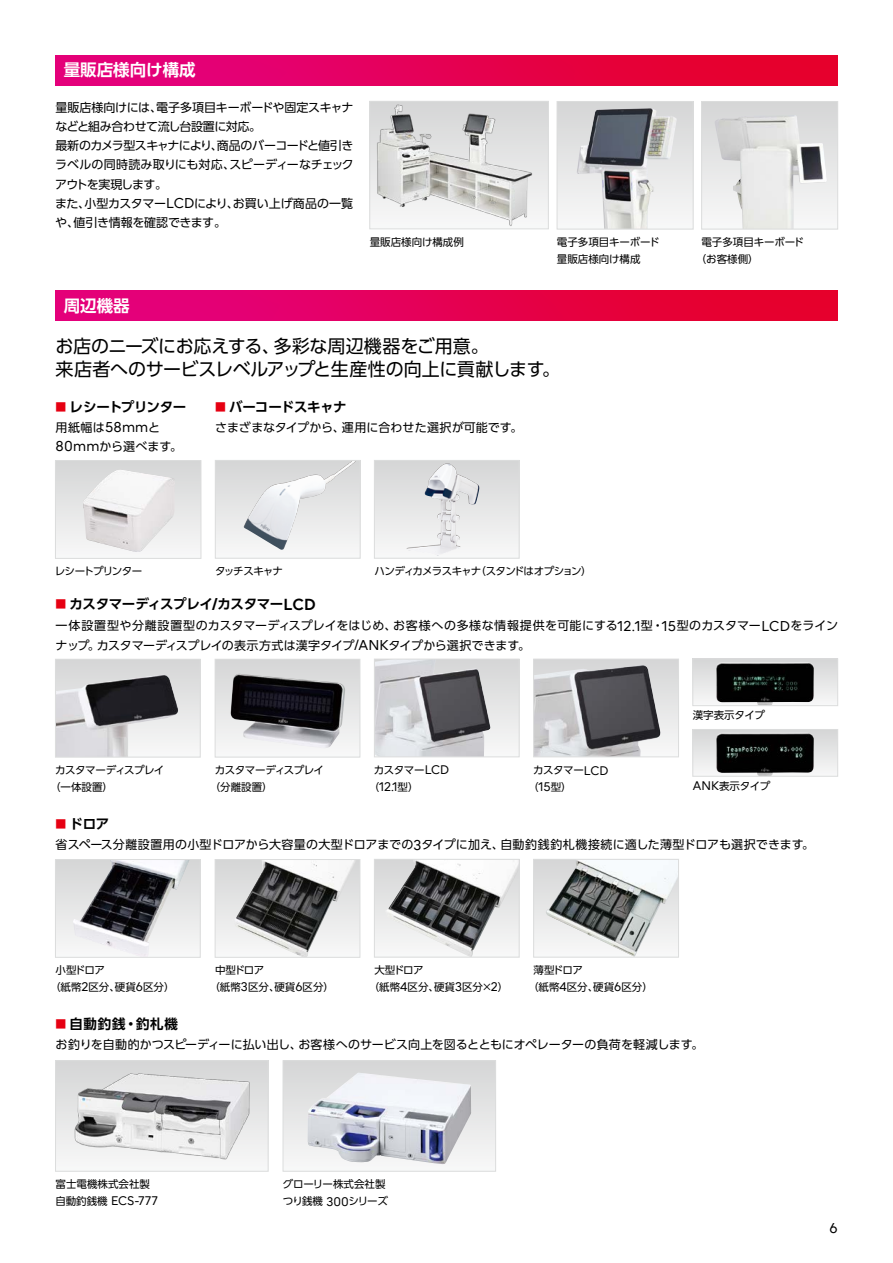
<style>
.page{position:relative;width:893px;height:1263px;background:#fff}
.page>*{position:absolute;margin:0;border:0;box-sizing:border-box;transform-origin:0 0}
.t1{font:18.15px/23.4px "UD Shin Go Pro";letter-spacing:-.015em;color:#000}
.t2{font:700 16.5px "UD Shin Go Pro De";color:#fff}
.t3{font:14.1px "Fujitsu Infinity Pro";color:#000}
.t4{font:700 13.5px "UD Shin Go Pro De";letter-spacing:-.025em;color:#000}
.t5{font:12.45px "Fujitsu Infinity Pro";letter-spacing:.01em;color:#000}
.t6{font:12px/19.2px "UD Shin Go Pro";letter-spacing:-.01em;color:#000}
.t7{font:12px/19.2px "UD Shin Go Pro";letter-spacing:.01em;color:#000}
.t8{font:12px/19.2px "UD Shin Go Pro";letter-spacing:.015em;color:#000}
.t9{font:10.5px/16.8px "UD Shin Go Pro";color:#000}
.t10{font:10.5px/16.8px "UD Shin Go Pro";letter-spacing:-.025em;color:#000}
.t11{font:10.5px/16.8px "UD Shin Go Pro";letter-spacing:-.005em;color:#000}
.t12{font:10.5px "UD Shin Go Pro";letter-spacing:-.08em;color:#000}
.t13{font:10.5px "UD Shin Go Pro";letter-spacing:-.1em;color:#000}
.s1{font-family:"Fujitsu Infinity Pro";font-size:14.1px}
.s2{font-size:10.8px;color:#e60012}
.s3{font-family:"Fujitsu Infinity Pro";font-size:15.9px}
.s4{font-family:"Fujitsu Infinity Pro";font-size:12.45px}
.s5{font-family:"UD Shin Go Pro";font-size:10.5px}
</style>
<div class="page">
<div style="left:55px;top:290px;width:783px;height:30px;background:linear-gradient(to right,#e40084,#e60023)"></div>
<img style="left:371px;top:103px;width:176px;height:124px">
<div style="left:369px;top:101px;width:180px;height:128px;border:1px solid #dcdddd"></div>
<div style="left:557px;top:101px;width:136px;height:128px;background:linear-gradient(to bottom,#d4d5d5,#f8f8f8)"></div>
<img style="left:577px;top:108px;width:100px;height:119px">
<div style="left:557px;top:101px;width:136px;height:128px;border:1px solid #dcdddd"></div>
<div style="left:702px;top:101px;width:136px;height:128px;background:linear-gradient(to bottom,#d4d5d5,#f8f8f8)"></div>
<img style="left:714px;top:115px;width:113px;height:112px">
<div style="left:701px;top:101px;width:137px;height:128px;border:1px solid #dcdddd"></div>
<div style="left:55px;top:461px;width:146px;height:97px;background:linear-gradient(to bottom,#d5d5d6,#f8f8f8)"></div>
<img style="left:83px;top:470px;width:92px;height:83px">
<div style="left:55px;top:460px;width:146px;height:99px;border:1px solid #dcdddd"></div>
<div style="left:693px;top:659px;width:145px;height:47px;background:linear-gradient(to bottom,#d5d5d6,#f8f8f8)"></div>
<img style="left:715px;top:662px;width:99px;height:42px">
<div style="left:692px;top:658px;width:146px;height:48px;border:1px solid #dcdddd"></div>
<div style="left:693px;top:729px;width:145px;height:47px;background:linear-gradient(to bottom,#d4d5d5,#f8f8f8)"></div>
<img style="left:715px;top:732px;width:99px;height:43px">
<div style="left:692px;top:729px;width:146px;height:48px;border:1px solid #dcdddd"></div>
<div style="left:215px;top:859px;width:145px;height:98px;background:linear-gradient(to bottom,#d4d5d5,#f8f8f8)"></div>
<img style="left:232px;top:861px;width:125px;height:95px">
<div style="left:215px;top:859px;width:145px;height:99px;border:1px solid #dcdddd"></div>
<div style="left:374px;top:859px;width:145px;height:98px;background:linear-gradient(to bottom,#d5d5d6,#f8f8f8)"></div>
<img style="left:385px;top:861px;width:132px;height:94px">
<div style="left:374px;top:859px;width:145px;height:98px;border:1px solid #dcdddd"></div>
<div style="left:534px;top:859px;width:144px;height:98px;background:linear-gradient(to bottom,#d5d5d6,#f8f8f8)"></div>
<img style="left:546px;top:861px;width:131px;height:94px">
<div style="left:533px;top:859px;width:146px;height:98px;border:1px solid #dcdddd"></div>
<div style="left:55px;top:859px;width:145px;height:98px;background:linear-gradient(to bottom,#d4d5d5,#f8f8f8)"></div>
<img style="left:73px;top:861px;width:117px;height:95px">
<div style="left:55px;top:859px;width:146px;height:99px;border:1px solid #dcdddd"></div>
<img style="left:57px;top:1062px;width:209px;height:98px">
<div style="left:55px;top:1060px;width:213px;height:111px;border:1px solid #dcdddd"></div>
<div style="left:283px;top:1061px;width:213px;height:110px;background:linear-gradient(to bottom,#d5d5d6,#f8f8f8)"></div>
<img style="left:307px;top:1073px;width:164px;height:91px">
<div style="left:283px;top:1060px;width:213px;height:111px;border:1px solid #dcdddd"></div>
<div style="left:534px;top:659px;width:144px;height:98px;background:linear-gradient(to bottom,#d5d5d6,#f8f8f8)"></div>
<img style="left:535px;top:665px;width:126px;height:90px">
<div style="left:533px;top:659px;width:146px;height:98px;border:1px solid #dcdddd"></div>
<div style="left:374px;top:659px;width:145px;height:98px;background:linear-gradient(to bottom,#d5d5d6,#f8f8f8)"></div>
<img style="left:376px;top:661px;width:115px;height:94px">
<div style="left:374px;top:659px;width:145px;height:98px;border:1px solid #dcdddd"></div>
<div style="left:215px;top:659px;width:145px;height:98px;background:linear-gradient(to bottom,#d5d5d6,#f8f8f8)"></div>
<img style="left:230px;top:674px;width:115px;height:74px">
<div style="left:215px;top:659px;width:145px;height:98px;border:1px solid #dcdddd"></div>
<div style="left:55px;top:659px;width:145px;height:98px;background:linear-gradient(to bottom,#d5d5d6,#f8f8f8)"></div>
<img style="left:57px;top:675px;width:122px;height:80px">
<div style="left:55px;top:659px;width:146px;height:98px;border:1px solid #dcdddd"></div>
<div style="left:215px;top:460px;width:145px;height:98px;background:linear-gradient(to bottom,#d4d5d5,#f8f8f8)"></div>
<img style="left:244px;top:462px;width:113px;height:88px">
<div style="left:215px;top:460px;width:146px;height:99px;border:1px solid #dcdddd"></div>
<div style="left:374px;top:460px;width:145px;height:98px;background:linear-gradient(to bottom,#d4d4d5,#f7f8f8)"></div>
<img style="left:407px;top:463px;width:53px;height:92px">
<div style="left:374px;top:460px;width:145px;height:99px;border:1px solid #dcdddd"></div>
<div style="left:55px;top:55px;width:783px;height:30px;background:linear-gradient(to right,#e40084,#e60023)"></div>
<h2 class="t2" style="left:64px;top:57px;width:133px">量販店様向け構成</h2>
<p class="t6" style="left:55px;top:97px;width:300px">量販店様向けには、電子多項目キーボードや固定スキャナなどと組み合わせて流し台設置に対応。<br>最新のカメラ型スキャナにより、商品のバーコードと値引きラベルの同時読み取りにも対応、スピーディーなチェックアウトを実現します。<br>また、小型カスタマー<span class="s1">LCD</span>により、お買い上げ商品の一覧や、値引き情報を確認できます。</p>
<p class="t9" style="left:370px;top:233px;width:96px">量販店様向け構成例</p>
<p class="t11" style="left:557px;top:233px;width:104px">電子多項目キーボード量販店様向け構成</p>
<p class="t11" style="left:696px;top:233px;width:110px;text-indent:6px">電子多項目キーボード（お客様側）</p>
<h2 class="t2" style="left:64px;top:292px;width:67px">周辺機器</h2>
<h1 class="t1" style="left:55px;top:334px;width:506px">お店のニーズにお応えする、多彩な周辺機器をご用意。<br>来店者へのサービスレベルアップと生産性の向上に貢献します。</h1>
<p class="t4" style="left:56px;top:396px;width:132px"><span class="s2">■</span> レシートプリンター</p>
<p class="t8" style="left:56px;top:417px;width:128px">用紙幅は<span class="s1">58mm</span>と<br><span class="s1">80mm</span>から選べます。</p>
<p class="t4" style="left:215px;top:396px;width:133px"><span class="s2">■</span> バーコードスキャナ</p>
<p class="t6" style="left:215px;top:417px;width:309px">さまざまなタイプから、運用に合わせた選択が可能です。</p>
<p class="t12" style="left:55px;top:562px;width:89px">レシートプリンター</p>
<p class="t13" style="left:215px;top:562px;width:69px">タッチスキャナ</p>
<p class="t12" style="left:374px;top:562px;width:219px">ハンディカメラスキャナ（スタンドはオプション）</p>
<p class="t4" style="left:56px;top:593px;width:262px"><span class="s2">■</span> カスタマーディスプレイ<span class="s3">/</span>カスタマー<span class="s3">LCD</span></p>
<p class="t7" style="left:56px;top:616px;width:784px">一体設置型や分離設置型のカスタマーディスプレイをはじめ、お客様への多様な情報提供を可能にする<span class="s1">12.1</span>型・<span class="s1">15</span>型のカスタマー<span class="s1">LCD</span>をラインナップ。カスタマーディスプレイの表示方式は漢字タイプ<span class="s1">/ANK</span>タイプから選択できます。</p>
<p class="t10" style="left:50px;top:761px;width:116px;text-indent:5px">カスタマーディスプレイ（一体設置）</p>
<p class="t10" style="left:210px;top:761px;width:116px;text-indent:5px">カスタマーディスプレイ（分離設置）</p>
<p class="t10" style="left:374px;top:761px;width:77px">カスタマー<span class="s4">LCD</span></p>
<p class="t5" style="left:369px;top:778px;width:51px"><span class="s5">（</span>12.1<span class="s5">型）</span></p>
<p class="t4" style="left:56px;top:813px;width:55px"><span class="s2">■</span> ドロア</p>
<p class="t10" style="left:528px;top:761px;width:82px;text-indent:5px">カスタマー<span class="s4">LCD</span>（<span class="s4">15</span>型）</p>
<p class="t10" style="left:693px;top:706px;width:74px">漢字表示タイプ</p>
<p class="t10" style="left:693px;top:777px;width:79px"><span class="s4">ANK</span>表示タイプ</p>
<p class="t7" style="left:56px;top:835px;width:760px">省スペース分離設置用の小型ドロアから大容量の大型ドロアまでの<span class="s1">3</span>タイプに加え、自動釣銭釣札機接続に適した薄型ドロアも選択できます。</p>
<p class="t9" style="left:50px;top:961px;width:126px;text-indent:6px">小型ドロア<br>（紙幣<span class="s4">2</span>区分、硬貨<span class="s4">6</span>区分）</p>
<p class="t9" style="left:209px;top:961px;width:126px;text-indent:6px">中型ドロア<br>（紙幣<span class="s4">3</span>区分、硬貨<span class="s4">6</span>区分）</p>
<p class="t9" style="left:369px;top:961px;width:141px;text-indent:6px">大型ドロア<br>（紙幣<span class="s4">4</span>区分、硬貨<span class="s4">3</span>区分×<span class="s4">2</span>）</p>
<p class="t9" style="left:528px;top:961px;width:126px;text-indent:6px">薄型ドロア<br>（紙幣<span class="s4">4</span>区分、硬貨<span class="s4">6</span>区分）</p>
<p class="t4" style="left:56px;top:1013px;width:124px"><span class="s2">■</span> 自動釣銭・釣札機</p>
<p class="t6" style="left:56px;top:1035px;width:649px">お釣りを自動的かつスピーディーに払い出し、お客様へのサービス向上を図るとともにオペレーターの負荷を軽減します。</p>
<p class="t9" style="left:56px;top:1175px;width:96px">富士電機株式会社製</p>
<p class="t5" style="left:55px;top:1193px;width:104px"><span class="s5">自動釣銭機</span> ECS-777</p>
<p class="t10" style="left:283px;top:1175px;width:107px">グローリー株式会社製つり銭機 <span class="s4">300</span>シリーズ</p>
<p class="t3" style="left:830px;top:1219px;width:10px">6</p>
</div>
